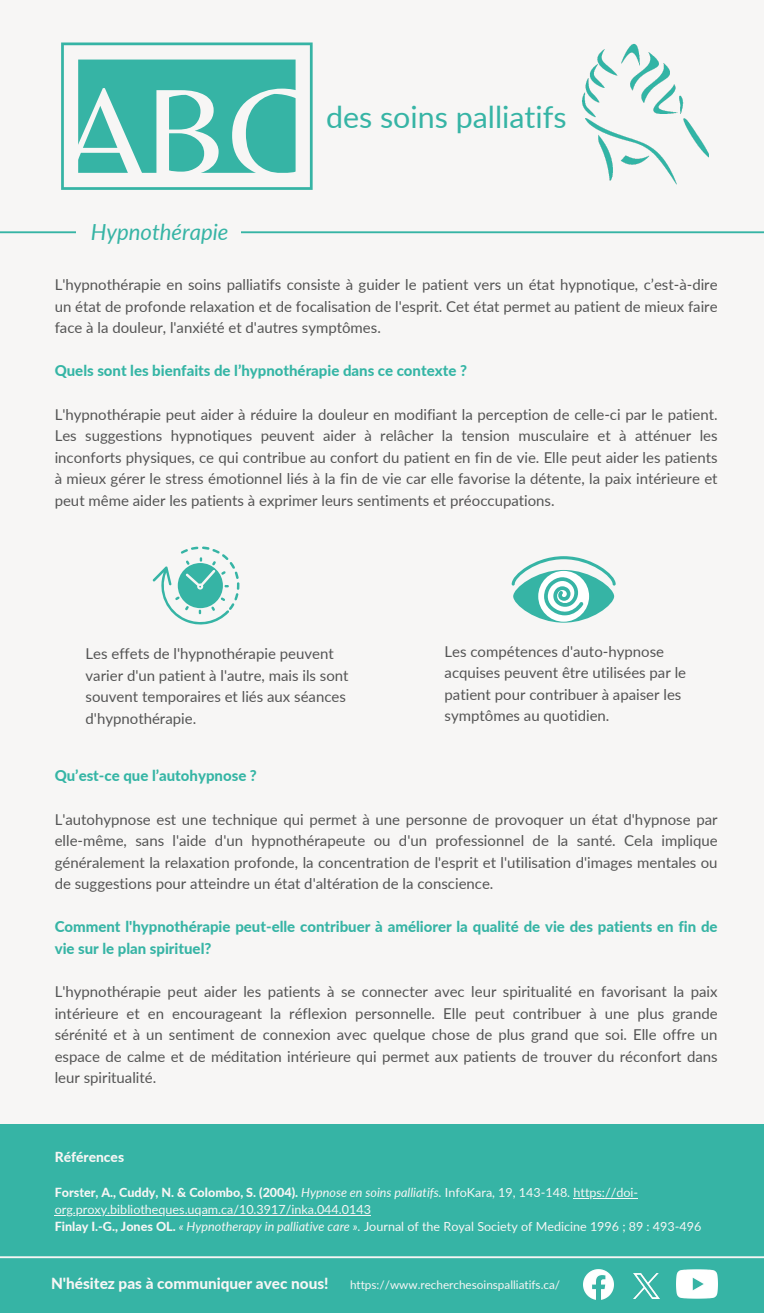
<style>
.page{position:relative;width:764px;height:1313px;background:#fff}
.page>*{position:absolute;margin:0;border:0;box-sizing:border-box;transform-origin:0 0}
.t1{font:129.88px "Belleza";color:#f7f6f5}
.t2{font:30.38px "Lato";color:#36b4a5}
.t3{font:italic 22.12px "Lato";color:#36b4a5}
.t4{font:800 15.38px "Lato";color:#f7f6f5}
.t5{font:15px/21.5px "Lato";color:#545454;text-align:justify}
.t6{font:800 15px/21.5px "Lato";color:#36b4a5}
.t7{font:800 15px "Lato";color:#35b5a5}
.t8{font:800 13.75px "Lato";color:#f7f6f5}
.t9{font:12.5px/16.9px "Lato";color:#f7f6f5}
.t10{font:800 12.5px "Lato";color:#f7f6f5}
.t11{font:11.75px "Lato";color:#f7f6f5}
.s1{font-weight:400;font-style:italic}
.s2{font-weight:400}
.s3{font-weight:800}
.s4{font-style:italic}
</style>
<div class="page">
<div style="left:0;top:0;width:763px;height:1312px;background:#f7f6f5"></div>
<hr style="left:0;top:231px;width:763px;height:2px;background:#36b4a5">
<div style="left:76px;top:214px;width:165px;height:40px;background:#f7f6f5"></div>
<svg style="left:61px;top:42px;width:251px;height:148px"></svg>
<img style="left:582px;top:44px;width:125px;height:141px">
<div style="left:0;top:1124px;width:763px;height:188px;background:#36b4a5"></div>
<img style="left:676px;top:1269px;width:41px;height:30px">
<img style="left:583px;top:1269px;width:30px;height:30px">
<hr style="left:0;top:1256px;width:763px;height:2px;background:#f7f6f5">
<svg style="left:152px;top:546px;width:87px;height:79px"></svg>
<svg style="left:513px;top:570px;width:100px;height:52px"></svg>
<div style="left:538px;top:571px;width:50px;height:50px;background:#fff;border-radius:50%"></div>
<svg style="left:511px;top:556px;width:104px;height:59px"></svg>
<hr style="left:573px;top:1198px;width:65px;height:1px;background:#f7f6f5">
<hr style="left:55px;top:1214px;width:316px;height:1px;background:#f7f6f5">
<img style="left:633px;top:1273px;width:26px;height:25px">
<p class="t1" style="left:63px;top:56px;width:249px">ABC</p>
<h5 class="t3" style="left:91px;top:218px;width:139px">Hypnothérapie</h5>
<h1 class="t2" style="left:326px;top:98px;width:242px">des soins palliatifs</h1>
<h4 class="t5" style="left:55px;top:273px;width:664px">L'hypnothérapie en soins palliatifs consiste à guider le patient vers un état hypnotique, c’est-à-dire un état de profonde relaxation et de focalisation de l'esprit. Cet état permet au patient de mieux faire face à la douleur, l'anxiété et d'autres symptômes.</h4>
<h5 class="t7" style="left:55px;top:361px;width:413px">Quels sont les bienfaits de l’hypnothérapie dans ce contexte ?</h5>
<h4 class="t5" style="left:55px;top:403px;width:664px">L'hypnothérapie peut aider à réduire la douleur en modifiant la perception de celle-ci par le patient.<br>Les suggestions hypnotiques peuvent aider à relâcher la tension musculaire et à atténuer les inconforts physiques, ce qui contribue au confort du patient en fin de vie. Elle peut aider les patients à mieux gérer le stress émotionnel liés à la fin de vie car elle favorise la détente, la paix intérieure et peut même aider les patients à exprimer leurs sentiments et préoccupations.</h4>
<p class="t5" style="left:86px;top:643px;width:264px;text-align:left">Les effets de l'hypnothérapie peuvent varier d'un patient à l'autre, mais ils sont souvent temporaires et liés aux séances d'hypnothérapie.</p>
<p class="t5" style="left:444px;top:640px;width:243px;text-align:left">Les compétences d'auto-hypnose acquises peuvent être utilisées par le patient pour contribuer à apaiser les symptômes au quotidien.</p>
<p class="t7" style="left:55px;top:766px;width:203px">Qu’est-ce que l’autohypnose ?</p>
<p class="t5" style="left:55px;top:808px;width:664px">L'autohypnose est une technique qui permet à une personne de provoquer un état d'hypnose par elle-même, sans l'aide d'un hypnothérapeute ou d'un professionnel de la santé. Cela implique généralement la relaxation profonde, la concentration de l'esprit et l'utilisation d'images mentales ou de suggestions pour atteindre un état d'altération de la conscience.</p>
<h5 class="t6" style="left:55px;top:916px;width:664px">Comment l'hypnothérapie peut-elle contribuer à améliorer la qualité de vie des patients en fin de vie sur le plan spirituel?</h5>
<h5 class="t5" style="left:55px;top:980px;width:664px">L'hypnothérapie peut aider les patients à se connecter avec leur spiritualité en favorisant la paix intérieure et en encourageant la réflexion personnelle. Elle peut contribuer à une plus grande sérénité et à un sentiment de connexion avec quelque chose de plus grand que soi. Elle offre un espace de calme et de méditation intérieure qui permet aux patients de trouver du réconfort dans leur spiritualité.</h5>
<h4 class="t8" style="left:55px;top:1148px;width:71px">Références</h4>
<p class="t10" style="left:55px;top:1184px;width:584px">Forster, A., Cuddy, N. &amp; Colombo, S. (2004). <span class="s1">Hypnose en soins palliatifs.</span> <span class="s2">InfoKara, 19, 143-148. https://doi-</span></p>
<h4 class="t9" style="left:55px;top:1200px;width:647px">org.proxy.bibliotheques.uqam.ca/10.3917/inka.044.0143<br><span class="s3">Finlay I.-G., Jones OL.</span> <span class="s4">« Hypnotherapy in palliative care ».</span> Journal of the Royal Society of Medicine 1996 ; 89 : 493-496</h4>
<h5 class="t4" style="left:51px;top:1274px;width:279px">N'hésitez pas à communiquer avec nous!</h5>
<h4 class="t11" style="left:350px;top:1277px;width:211px">https://www.recherchesoinspalliatifs.ca/</h4>
</div>
